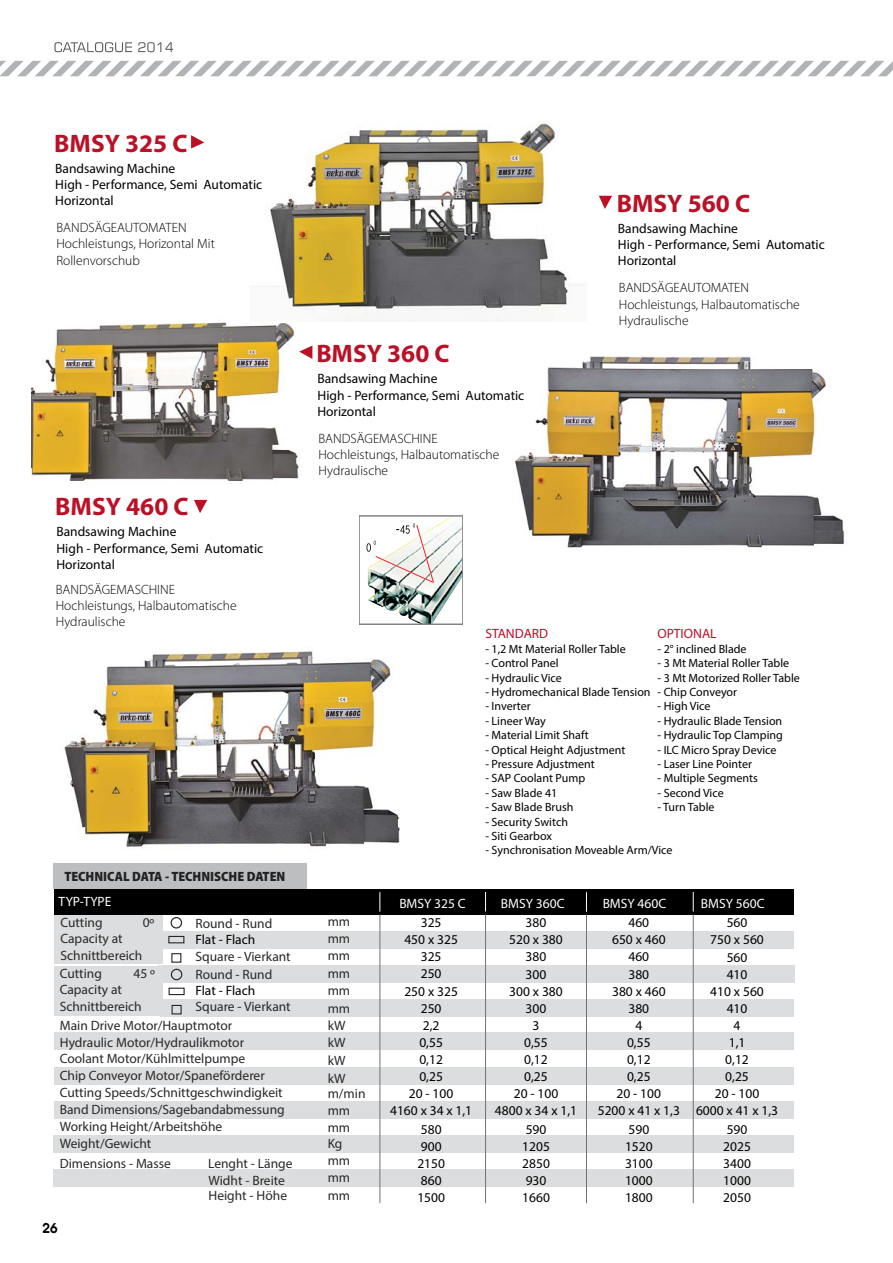
<style>
.page{position:relative;width:893px;height:1263px;background:#fff}
.page>*{position:absolute;margin:0;border:0;box-sizing:border-box;transform-origin:0 0}
.t1{font:700 25.35px "Myriad Pro";color:#ba1126}
.t2{font:13.5px/17.1px "Myriad Pro";color:#000}
.t3{font:13.5px/17.5px "Myriad Pro";color:#292829}
.t4{font:300 13.5px/16.2px "Myriad Pro";color:#000}
.t5{font:13.5px "Myriad Pro";color:#fff}
.t6{font:900 semi-condensed 13.5px "Myriad Pro";color:#222223}
.t7{font:13.5px "Myriad Pro";color:#ba1126}
.t8{font:700 13.5px "Avalon";color:#000}
.t9{font:12px "Myriad Pro";color:#000}
</style>
<div class="page">
<svg style="left:0;top:61px;width:893px;height:15px"></svg>
<svg style="left:54px;top:42px;width:119px;height:10px"></svg>
<img style="left:32px;top:322px;width:267px;height:160px">
<img style="left:515px;top:356px;width:330px;height:195px">
<img style="left:270px;top:120px;width:301px;height:197px">
<img style="left:64px;top:651px;width:336px;height:196px">
<svg style="left:194px;top:500px;width:13px;height:13px"></svg>
<svg style="left:191px;top:135px;width:13px;height:14px"></svg>
<svg style="left:599px;top:196px;width:13px;height:13px"></svg>
<svg style="left:299px;top:346px;width:13px;height:13px"></svg>
<img style="left:368px;top:519px;width:92px;height:102px">
<div style="left:359px;top:516px;width:104px;height:108px;border:2px solid #808285"></div>
<svg style="left:367px;top:523px;width:68px;height:71px"></svg>
<div style="left:54px;top:914px;width:109px;height:102px;background:#dcddde"></div>
<hr style="left:54px;top:964px;width:109px;height:1px;background:#fff">
<div style="left:160px;top:932px;width:634px;height:17px;background:#dcddde"></div>
<div style="left:158px;top:966px;width:636px;height:17px;background:#dcddde"></div>
<div style="left:160px;top:1000px;width:634px;height:17px;background:#dcddde"></div>
<div style="left:54px;top:1033px;width:739px;height:17px;background:#dcddde"></div>
<div style="left:54px;top:1068px;width:740px;height:17px;background:#dcddde"></div>
<div style="left:54px;top:1102px;width:740px;height:17px;background:#dcddde"></div>
<div style="left:54px;top:1136px;width:740px;height:17px;background:#dcddde"></div>
<div style="left:54px;top:1170px;width:740px;height:17px;background:#dcddde"></div>
<div style="left:54px;top:889px;width:740px;height:25px;background:#000"></div>
<div style="left:168px;top:936px;width:16px;height:7px;border:1px solid #292829"></div>
<div style="left:171px;top:953px;width:10px;height:10px;border:1px solid #292829"></div>
<div style="left:171px;top:917px;width:11px;height:11px;border:1px solid #292829;border-radius:50%"></div>
<div style="left:169px;top:988px;width:16px;height:7px;border:1px solid #292829"></div>
<div style="left:172px;top:1005px;width:10px;height:9px;border:1px solid #292829"></div>
<div style="left:171px;top:969px;width:11px;height:11px;border:1px solid #292829;border-radius:50%"></div>
<hr style="left:380px;top:914px;width:1px;height:289px;background:#717275">
<hr style="left:586px;top:914px;width:1px;height:289px;background:#717275">
<hr style="left:693px;top:914px;width:1px;height:289px;background:#717275">
<hr style="left:485px;top:914px;width:1px;height:289px;background:#717275">
<div style="left:54px;top:863px;width:253px;height:26px;background:#bcbec0"></div>
<svg style="left:380px;top:892px;width:1px;height:20px"></svg>
<svg style="left:586px;top:892px;width:1px;height:20px"></svg>
<svg style="left:693px;top:892px;width:1px;height:19px"></svg>
<svg style="left:485px;top:892px;width:1px;height:19px"></svg>
<h1 class="t1" style="left:54px;top:127px;width:135px">BMSY 325 C</h1>
<p class="t2" style="left:55px;top:160px;width:208px;line-height:16.2px">Bandsawing Machine<br>High - Performance, Semi Automatic<br>Horizontal</p>
<p class="t4" style="left:56px;top:220px;width:160px">BANDSÄGEAUTOMATEN<br>Hochleistungs, Horizontal Mit<br>Rollenvorschub</p>
<h1 class="t1" style="left:55px;top:490px;width:135px">BMSY 460 C</h1>
<p class="t2" style="left:56px;top:523px;width:208px;line-height:16.2px">Bandsawing Machine<br>High - Performance, Semi Automatic<br>Horizontal</p>
<p class="t4" style="left:56px;top:581px;width:182px">BANDSÄGEMASCHINE<br>Hochleistungs, Halbautomatische<br>Hydraulische</p>
<p class="t6" style="left:64px;top:869px;width:223px">TECHNICAL DATA - TECHNISCHE DATEN</p>
<h1 class="t1" style="left:617px;top:187px;width:135px">BMSY 560 C</h1>
<p class="t2" style="left:618px;top:220px;width:208px;line-height:16.2px">Bandsawing Machine<br>High - Performance, Semi Automatic<br>Horizontal</p>
<h1 class="t1" style="left:316px;top:337px;width:135px">BMSY 360 C</h1>
<p class="t2" style="left:317px;top:371px;width:208px;line-height:16.2px">Bandsawing Machine<br>High - Performance, Semi Automatic<br>Horizontal</p>
<p class="t4" style="left:318px;top:430px;width:182px">BANDSÄGEMASCHINE<br>Hochleistungs, Halbautomatische<br>Hydraulische</p>
<p class="t4" style="left:619px;top:280px;width:182px">BANDSÄGEAUTOMATEN<br>Hochleistungs, Halbautomatische<br>Hydraulische</p>
<p class="t7" style="left:485px;top:626px;width:64px">STANDARD</p>
<p class="t9" style="left:485px;top:641px;width:142px">- 1,2 Mt Material Roller Table</p>
<p class="t9" style="left:485px;top:656px;width:75px">- Control Panel</p>
<p class="t9" style="left:485px;top:670px;width:78px">- Hydraulic Vice</p>
<p class="t9" style="left:485px;top:685px;width:167px">- Hydromechanical Blade Tension</p>
<p class="t9" style="left:485px;top:699px;width:47px">- Inverter</p>
<p class="t9" style="left:485px;top:713px;width:62px">- Lineer Way</p>
<p class="t9" style="left:485px;top:728px;width:105px">- Material Limit Shaft</p>
<p class="t9" style="left:485px;top:742px;width:141px">- Optical Height Adjustment</p>
<p class="t9" style="left:485px;top:757px;width:111px">- Pressure Adjustment</p>
<p class="t9" style="left:485px;top:771px;width:101px">- SAP Coolant Pump</p>
<p class="t9" style="left:485px;top:785px;width:73px">- Saw Blade 41</p>
<p class="t9" style="left:485px;top:800px;width:90px">- Saw Blade Brush</p>
<p class="t9" style="left:485px;top:814px;width:84px">- Security Switch</p>
<p class="t9" style="left:485px;top:829px;width:68px">- Siti Gearbox</p>
<p class="t9" style="left:485px;top:843px;width:189px">- Synchronisation Moveable Arm/Vice</p>
<p class="t7" style="left:657px;top:626px;width:61px">OPTIONAL</p>
<p class="t9" style="left:657px;top:641px;width:91px">- 2° inclined Blade</p>
<p class="t9" style="left:657px;top:656px;width:133px">- 3 Mt Material Roller Table</p>
<p class="t9" style="left:657px;top:670px;width:144px">- 3 Mt Motorized Roller Table</p>
<p class="t9" style="left:657px;top:685px;width:81px">- Chip Conveyor</p>
<p class="t9" style="left:657px;top:699px;width:55px">- High Vice</p>
<p class="t9" style="left:657px;top:713px;width:126px">- Hydraulic Blade Tension</p>
<p class="t9" style="left:657px;top:728px;width:127px">- Hydraulic Top Clamping</p>
<p class="t9" style="left:657px;top:742px;width:121px">- ILC Micro Spray Device</p>
<p class="t9" style="left:657px;top:757px;width:96px">- Laser Line Pointer</p>
<p class="t9" style="left:657px;top:771px;width:102px">- Multiple Segments</p>
<p class="t9" style="left:657px;top:785px;width:68px">- Second Vice</p>
<p class="t9" style="left:657px;top:800px;width:59px">- Turn Table</p>
<p class="t5" style="left:59px;top:893px;width:54px">TYP-TYPE</p>
<p class="t5" style="left:399px;top:895px;width:68px">BMSY 325 C</p>
<p class="t5" style="left:501px;top:895px;width:65px">BMSY 360C</p>
<p class="t5" style="left:603px;top:895px;width:65px">BMSY 460C</p>
<p class="t5" style="left:701px;top:895px;width:65px">BMSY 560C</p>
<p class="t2" style="left:390px;top:914px;width:84px;text-align:center">325<br>450 x 325<br>325<br>250<br>250 x 325<br>250<br>2,2<br>0,55<br>0,12<br>0,25<br>20 - 100<br>4160 x 34 x 1,1</p>
<p class="t2" style="left:495px;top:914px;width:84px;text-align:center">380<br>520 x 380<br>380<br>300<br>300 x 380<br>300<br>3<br>0,55<br>0,12<br>0,25<br>20 - 100<br>4800 x 34 x 1,1</p>
<p class="t2" style="left:598px;top:914px;width:84px;text-align:center">460<br>650 x 460<br>460<br>380<br>380 x 460<br>380<br>4<br>0,55<br>0,12<br>0,25<br>20 - 100<br>5200 x 41 x 1,3</p>
<p class="t2" style="left:696px;top:914px;width:84px;text-align:center">560<br>750 x 560<br>560<br>410<br>410 x 560<br>410<br>4<br>1,1<br>0,12<br>0,25<br>20 - 100<br>6000 x 41 x 1,3</p>
<p class="t2" style="left:417px;top:1120px;width:29px">580<br>900<br>2150<br>860<br>1500</p>
<p class="t2" style="left:522px;top:1120px;width:29px">590<br>1205<br>2850<br>930<br>1660</p>
<p class="t2" style="left:625px;top:1120px;width:29px">590<br>1520<br>3100<br>1000<br>1800</p>
<p class="t2" style="left:723px;top:1120px;width:29px">590<br>2025<br>3400<br>1000<br>2050</p>
<p class="t3" style="left:60px;top:914px;width:44px">Cutting</p>
<p class="t3" style="left:143px;top:914px;width:13px">0º</p>
<p class="t3" style="left:60px;top:930px;width:84px;line-height:16.2px">Capacity at<br>Schnittbereich</p>
<p class="t3" style="left:60px;top:965px;width:44px">Cutting</p>
<p class="t3" style="left:133px;top:965px;width:23px">45 º</p>
<p class="t3" style="left:60px;top:981px;width:84px;line-height:16.2px">Capacity at<br>Schnittbereich</p>
<p class="t3" style="left:195px;top:915px;width:78px">Round - Rund</p>
<p class="t2" style="left:195px;top:931px;width:61px">Flat - Flach</p>
<p class="t3" style="left:195px;top:947px;width:97px;line-height:18.3px">Square - Vierkant<br>Round - Rund</p>
<p class="t2" style="left:195px;top:982px;width:61px">Flat - Flach</p>
<p class="t3" style="left:195px;top:998px;width:97px">Square - Vierkant</p>
<p class="t3" style="left:328px;top:912px;width:24px">mm mm mm mm mm mm kW kW kW kW</p>
<p class="t3" style="left:328px;top:1085px;width:39px;line-height:17px">m/min mm mm<br>Kg mm mm mm</p>
<p class="t3" style="left:60px;top:1017px;width:227px;line-height:16.8px">Main Drive Motor/Hauptmotor<br>Hydraulic Motor/Hydraulikmotor<br>Coolant Motor/Kühlmittelpumpe<br>Chip Conveyor Motor/Spaneförderer<br>Cutting Speeds/Schnittgeschwindigkeit<br>Band Dimensions/Sagebandabmessung<br>Working Height/Arbeitshöhe<br>Weight/Gewicht</p>
<p class="t3" style="left:60px;top:1154px;width:113px">Dimensions - Masse</p>
<p class="t3" style="left:208px;top:1154px;width:86px;line-height:17px">Lenght - Länge<br>Widht - Breite</p>
<p class="t3" style="left:209px;top:1186px;width:80px">Height - Höhe</p>
<p class="t8" style="left:43px;top:1218px;width:17px">26</p>
</div>
